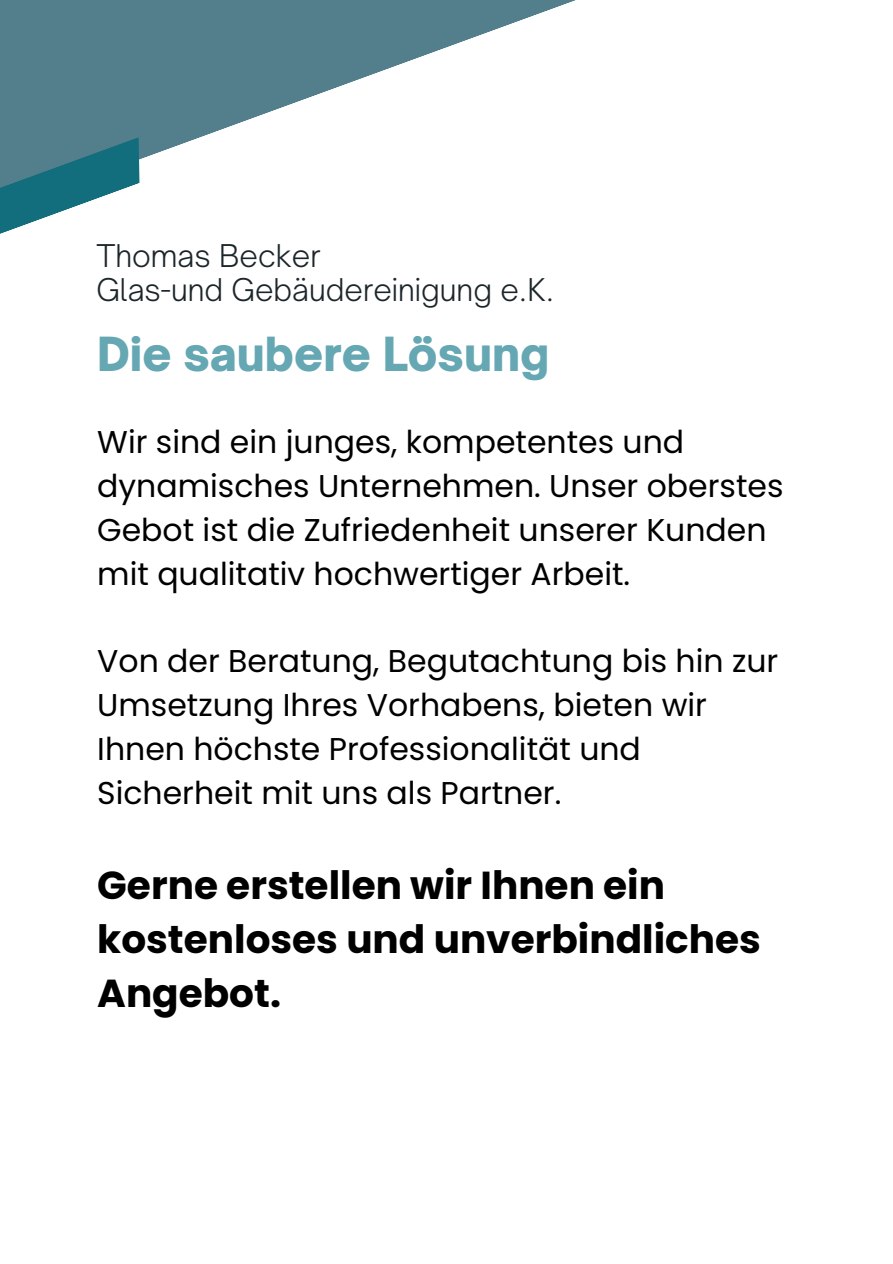
<style>
.page{position:relative;width:893px;height:1264px;background:#fff}
.page>*{position:absolute;margin:0;border:0;box-sizing:border-box;transform-origin:0 0}
.t1{font:900 45px "Open Sauce One";color:#65a7b2}
.t2{font:700 39px/54px "Poppins";color:#000}
.t3{font:31.5px/43.8px "Poppins";color:#000}
.t4{font:300 30px "Open Sauce One";color:#1c262a}
</style>
<div class="page">
<svg style="left:0;top:0;width:576px;height:183px;fill:#537e8b"></svg>
<svg style="left:0;top:137px;width:139px;height:97px"></svg>
<p class="t4" style="left:96px;top:237px;width:226px">Thomas Becker</p>
<p class="t4" style="left:96px;top:271px;width:459px">Glas-und Gebäudereinigung e.K.</p>
<h1 class="t1" style="left:97px;top:326px;width:453px">Die saubere Lösung</h1>
<p class="t3" style="left:97px;top:420px;width:687px">Wir sind ein junges, kompetentes und dynamisches Unternehmen. Unser oberstes Gebot ist die Zufriedenheit unserer Kunden mit qualitativ hochwertiger Arbeit.</p>
<p class="t3" style="left:97px;top:639px;width:682px">Von der Beratung, Begutachtung bis hin zur Umsetzung Ihres Vorhabens, bieten wir Ihnen höchste Professionalität und Sicherheit mit uns als Partner.</p>
<p class="t2" style="left:97px;top:857px;width:665px">Gerne erstellen wir Ihnen ein kostenloses und unverbindliches<br>Angebot.</p>
</div>
